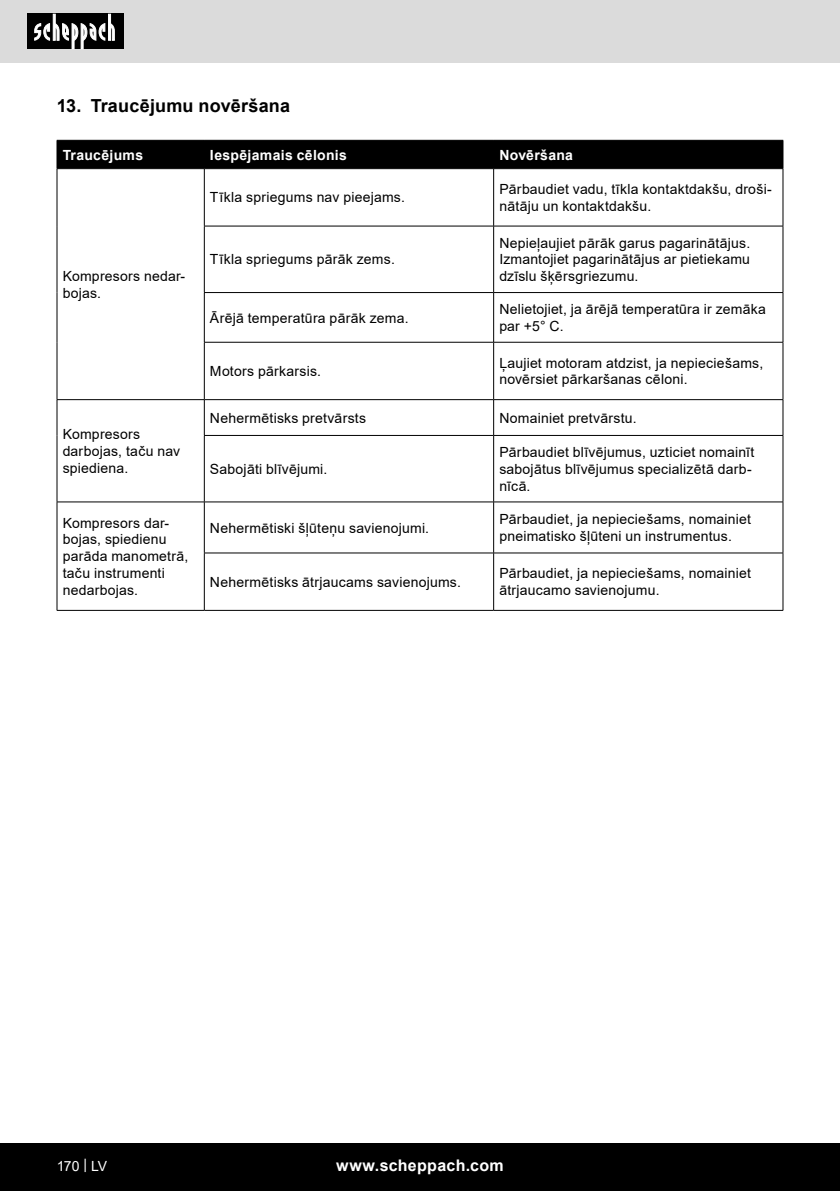
<style>
.page{position:relative;width:840px;height:1191px;background:#fff}
.page>*{position:absolute;margin:0;border:0;box-sizing:border-box;transform-origin:0 0}
.t1{font:700 18px "Arial";letter-spacing:.01em;color:#000}
.t2{font:700 16px "Arial";letter-spacing:.02em;color:#fff}
.Basistext_in_Tabelle{font:14px/16.8px "Arial";letter-spacing:.015em;color:#000}
.t3{font:700 14px "Arial";letter-spacing:.02em;color:#fff}
.t4{font:14px "Arial";color:#fff}
</style>
<div class="page">
<div style="left:0;top:0;width:839px;height:63px;background:#dbdbdb"></div>
<div style="left:0;top:1143px;width:839px;height:48px;background:#000"></div>
<div style="left:27px;top:14px;width:96px;height:35px;background:#000"></div>
<svg style="left:34px;top:14px;width:81px;height:35px"></svg>
<svg style="left:58px;top:169px;width:724px;height:441px"></svg>
<div style="left:57px;top:140px;width:726px;height:29px;background:#000"></div>
<hr style="left:57px;top:168px;width:147px;height:1px;background:#000">
<hr style="left:57px;top:169px;width:1px;height:57px;background:#000">
<hr style="left:204px;top:168px;width:289px;height:1px;background:#000">
<hr style="left:204px;top:169px;width:1px;height:57px;background:#000">
<hr style="left:493px;top:168px;width:289px;height:1px;background:#000">
<hr style="left:493px;top:169px;width:1px;height:57px;background:#000">
<hr style="left:782px;top:169px;width:1px;height:57px;background:#000">
<hr style="left:57px;top:226px;width:1px;height:66px;background:#000">
<hr style="left:204px;top:226px;width:289px;height:1px;background:#000">
<hr style="left:204px;top:226px;width:1px;height:66px;background:#000">
<hr style="left:493px;top:226px;width:289px;height:1px;background:#000">
<hr style="left:493px;top:226px;width:1px;height:66px;background:#000">
<hr style="left:782px;top:226px;width:1px;height:66px;background:#000">
<hr style="left:57px;top:292px;width:1px;height:50px;background:#000">
<hr style="left:204px;top:292px;width:289px;height:1px;background:#000">
<hr style="left:204px;top:293px;width:1px;height:49px;background:#000">
<hr style="left:493px;top:292px;width:289px;height:1px;background:#000">
<hr style="left:493px;top:293px;width:1px;height:49px;background:#000">
<hr style="left:782px;top:293px;width:1px;height:49px;background:#000">
<hr style="left:57px;top:342px;width:1px;height:57px;background:#000">
<hr style="left:204px;top:342px;width:289px;height:1px;background:#000">
<hr style="left:204px;top:342px;width:1px;height:57px;background:#000">
<hr style="left:493px;top:342px;width:289px;height:1px;background:#000">
<hr style="left:493px;top:342px;width:1px;height:57px;background:#000">
<hr style="left:782px;top:342px;width:1px;height:57px;background:#000">
<hr style="left:57px;top:399px;width:147px;height:1px;background:#000">
<hr style="left:57px;top:400px;width:1px;height:35px;background:#000">
<hr style="left:204px;top:399px;width:289px;height:1px;background:#000">
<hr style="left:204px;top:400px;width:1px;height:35px;background:#000">
<hr style="left:493px;top:399px;width:289px;height:1px;background:#000">
<hr style="left:493px;top:400px;width:1px;height:35px;background:#000">
<hr style="left:782px;top:400px;width:1px;height:35px;background:#000">
<hr style="left:57px;top:435px;width:1px;height:67px;background:#000">
<hr style="left:204px;top:435px;width:289px;height:1px;background:#000">
<hr style="left:204px;top:436px;width:1px;height:66px;background:#000">
<hr style="left:493px;top:435px;width:289px;height:1px;background:#000">
<hr style="left:493px;top:436px;width:1px;height:66px;background:#000">
<hr style="left:782px;top:436px;width:1px;height:66px;background:#000">
<hr style="left:57px;top:501px;width:147px;height:1px;background:#000">
<hr style="left:57px;top:502px;width:1px;height:51px;background:#000">
<hr style="left:204px;top:501px;width:289px;height:1px;background:#000">
<hr style="left:204px;top:502px;width:1px;height:51px;background:#000">
<hr style="left:493px;top:501px;width:289px;height:1px;background:#000">
<hr style="left:493px;top:502px;width:1px;height:51px;background:#000">
<hr style="left:782px;top:502px;width:1px;height:51px;background:#000">
<hr style="left:57px;top:553px;width:1px;height:57px;background:#000">
<hr style="left:204px;top:552px;width:289px;height:1px;background:#000">
<hr style="left:204px;top:553px;width:1px;height:57px;background:#000">
<hr style="left:493px;top:552px;width:289px;height:1px;background:#000">
<hr style="left:493px;top:553px;width:1px;height:57px;background:#000">
<hr style="left:782px;top:553px;width:1px;height:57px;background:#000">
<hr style="left:57px;top:610px;width:147px;height:1px;background:#000">
<hr style="left:204px;top:610px;width:289px;height:1px;background:#000">
<hr style="left:493px;top:610px;width:289px;height:1px;background:#000">
<p class="t1" style="left:57px;top:93px;width:235px">13. Traucējumu novēršana</p>
<p class="t3" style="left:63px;top:145px;width:82px">Traucējums</p>
<p class="t3" style="left:210px;top:145px;width:138px">Iespējamais cēlonis</p>
<p class="t3" style="left:499px;top:145px;width:75px">Novēršana</p>
<p class="Basistext_in_Tabelle" style="left:63px;top:267px;width:124px">Kompresors nedar&shy;bojas.</p>
<p class="Basistext_in_Tabelle" style="left:63px;top:426px;width:119px">Kompresors darbojas, taču nav spiediena.</p>
<p class="Basistext_in_Tabelle" style="left:210px;top:189px;width:196px">Tīkla spriegums nav pieejams.</p>
<p class="Basistext_in_Tabelle" style="left:499px;top:181px;width:274px">Pārbaudiet vadu, tīkla kontaktdakšu, droši&shy;nātāju un kontaktdakšu.</p>
<p class="Basistext_in_Tabelle" style="left:210px;top:251px;width:186px">Tīkla spriegums pārāk zems.</p>
<p class="Basistext_in_Tabelle" style="left:499px;top:234px;width:252px;text-align:justify">Nepieļaujiet pārāk garus pagarinātājus.<br>Izmantojiet pagarinātājus ar pietiekamu dzīslu šķērsgriezumu.</p>
<p class="Basistext_in_Tabelle" style="left:210px;top:309px;width:200px">Ārējā temperatūra pārāk zema.</p>
<p class="Basistext_in_Tabelle" style="left:499px;top:301px;width:268px">Nelietojiet, ja ārējā temperatūra ir zemāka par +5° C.</p>
<p class="Basistext_in_Tabelle" style="left:210px;top:363px;width:112px">Motors pārkarsis.</p>
<p class="Basistext_in_Tabelle" style="left:499px;top:354px;width:265px">Ļaujiet motoram atdzist, ja nepieciešams, novērsiet pārkaršanas cēloni.</p>
<p class="Basistext_in_Tabelle" style="left:210px;top:409px;width:157px">Nehermētisks pretvārsts</p>
<p class="Basistext_in_Tabelle" style="left:499px;top:409px;width:139px">Nomainiet pretvārstu.</p>
<p class="Basistext_in_Tabelle" style="left:210px;top:460px;width:119px">Sabojāti blīvējumi.</p>
<p class="Basistext_in_Tabelle" style="left:499px;top:443px;width:256px">Pārbaudiet blīvējumus, uzticiet nomainīt sabojātus blīvējumus specializētā darb&shy;nīcā.</p>
<p class="Basistext_in_Tabelle" style="left:63px;top:514px;width:127px">Kompresors dar&shy;bojas, spiedienu parāda manometrā, taču instrumenti nedarbojas.</p>
<p class="Basistext_in_Tabelle" style="left:210px;top:519px;width:220px">Nehermētiski šļūteņu savienojumi.</p>
<p class="Basistext_in_Tabelle" style="left:499px;top:511px;width:253px">Pārbaudiet, ja nepieciešams, nomainiet pneimatisko šļūteni un instrumentus.</p>
<p class="Basistext_in_Tabelle" style="left:210px;top:573px;width:252px">Nehermētisks ātrjaucams savienojums.</p>
<p class="Basistext_in_Tabelle" style="left:499px;top:565px;width:253px">Pārbaudiet, ja nepieciešams, nomainiet ātrjaucamo savienojumu.</p>
<p class="t4" style="left:57px;top:1156px;width:52px">170 | LV</p>
<p class="t2" style="left:336px;top:1154px;width:169px">www.scheppach.com</p>
</div>
